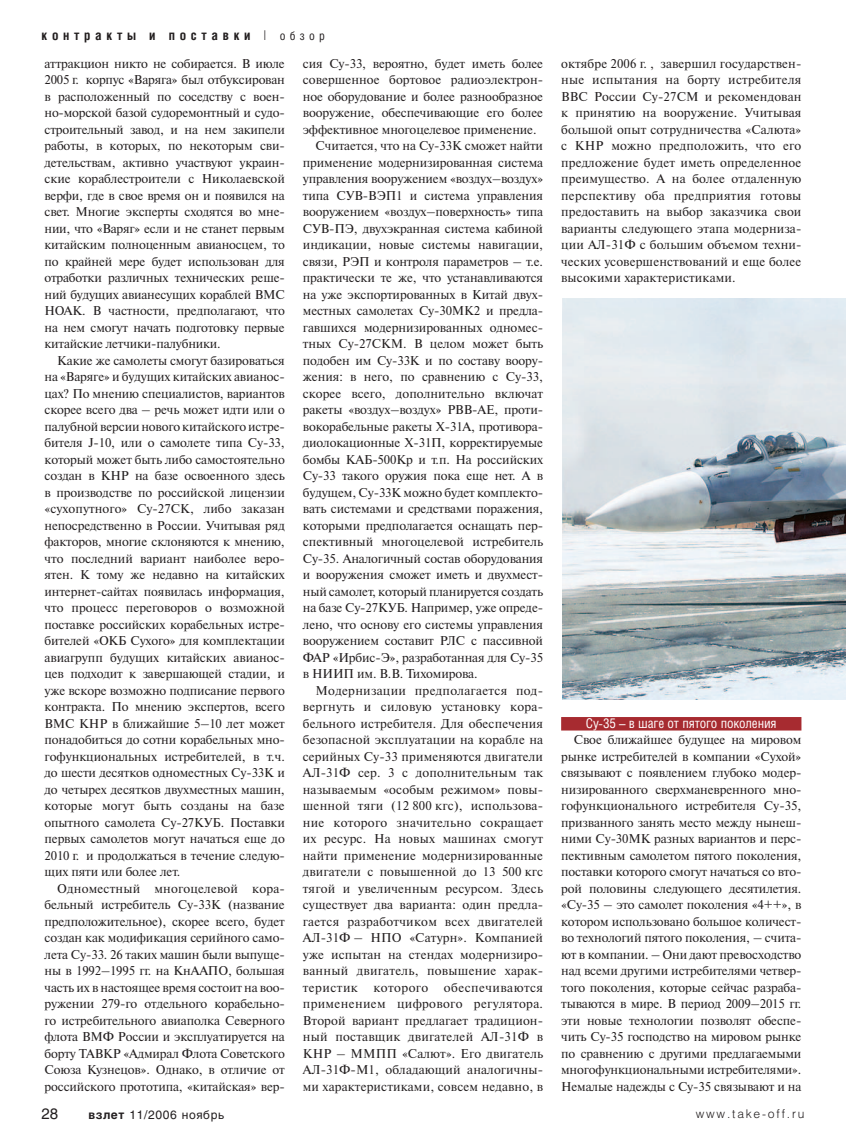
<style>
.page{position:relative;width:846px;height:1143px;background:#fff}
.page>*{position:absolute;margin:0;border:0;box-sizing:border-box;transform-origin:0 0}
.t1{font:15px "Helios";color:#231f20}
.t2{font:13.5px "Helios Cond";letter-spacing:-.01em;color:#fff}
.t3{font:700 13.5px "Helios Cond";letter-spacing:.35em;color:#231f20}
.t4{font:12.75px/16.5px "Newton C";letter-spacing:-.01em;color:#231f20;text-align:justify}
.t5{font:12.75px "Newton C";letter-spacing:.01em;color:#231f20}
.t6{font:12.75px "Newton C";letter-spacing:.02em;color:#231f20}
.t7{font:12.75px "Newton C";letter-spacing:.015em;color:#231f20}
.t8{font:12.75px "Newton C";letter-spacing:.025em;color:#231f20}
.t9{font:12.75px "Newton C";letter-spacing:.035em;color:#231f20}
.t10{font:12px "Helios";letter-spacing:.05em;color:#231f20}
.t11{font:300 12px "Helios";letter-spacing:.15em;color:#231f20}
.s1{font-weight:300}
.s2{font-weight:400;font-size:12px}
.s3{font-weight:700}
</style>
<div class="page">
<div style="left:561px;top:717px;width:240px;height:14px;background:#a72b30"></div>
<img style="left:562px;top:299px;width:283px;height:400px">
<p class="t3" style="left:42px;top:30px;width:285px">контракты и поставки <span class="s1">|</span> <span class="s2">обзор</span></p>
<p class="t4" style="left:45px;top:56px;width:242px">аттракцион никто не собирается. В июле 2005 г. корпус «Варяга» был отбуксирован в расположенный по соседству с воен&shy;но-морской базой судоремонтный и судо&shy;строительный завод, и на нем закипели работы, в которых, по некоторым сви&shy;детельствам, активно участвуют украин&shy;ские кораблестроители с Николаевской верфи, где в свое время он и появился на свет. Многие эксперты сходятся во мне&shy;нии, что «Варяг» если и не станет первым китайским полноценным авианосцем, то по крайней мере будет использован для отработки различных технических реше&shy;ний будущих авианесущих кораблей ВМС НОАК. В частности, предполагают, что на нем смогут начать подготовку первые китайские летчики-палубники.</p>
<p class="t4" style="left:45px;top:353px;width:242px;text-indent:13px">Какие же самолеты смогут базироваться на «Варяге» и будущих китайских авианос&shy;цах? По мнению специалистов, вариантов скорее всего два – речь может идти или о палубной версии нового китайского истре&shy;бителя J-10, или о самолете типа Су-33, который может быть либо самостоятельно создан в КНР на базе освоенного здесь в производстве по российской лицензии «сухопутного» Су-27СК, либо заказан непосредственно в России. Учитывая ряд факторов, многие склоняются к мнению, что последний вариант наиболее веро&shy;ятен. К тому же недавно на китайских интернет-сайтах появилась информация, что процесс переговоров о возможной поставке российских корабельных истре&shy;бителей «ОКБ Сухого» для комплектации авиагрупп будущих китайских авианос&shy;цев подходит к завершающей стадии, и уже вскоре возможно подписание первого контракта. По мнению экспертов, всего ВМС КНР в ближайшие 5–10 лет может понадобиться до сотни корабельных мно&shy;гофункциональных истребителей, в т.ч. до шести десятков одноместных Су-33К и до четырех десятков двухместных машин, которые могут быть созданы на базе опытного самолета Су-27КУБ. Поставки первых самолетов могут начаться еще до 2010 г. и продолжаться в течение следую&shy;щих пяти или более лет.</p>
<p class="t4" style="left:45px;top:881px;width:242px;text-indent:13px">Одноместный многоцелевой кора&shy;бельный истребитель Су-33К (название предположительное), скорее всего, будет создан как модификация серийного само&shy;лета Су-33. 26 таких машин были выпуще&shy;ны в 1992–1995 гг. на КнААПО, большая часть их в настоящее время состоит на воо&shy;ружении 279-го отдельного корабельно&shy;го истребительного авиаполка Северного флота ВМФ России и эксплуатируется на борту ТАВКР «Адмирал Флота Советского Союза Кузнецов». Однако, в отличие от российского прототипа, «китайская» вер-</p>
<p class="t4" style="left:303px;top:56px;width:242px">сия Су-33, вероятно, будет иметь более</p>
<p class="t4" style="left:303px;top:73px;width:242px">совершенное бортовое радиоэлектрон-</p>
<p class="t4" style="left:303px;top:89px;width:242px">ное оборудование и более разнообразное</p>
<p class="t4" style="left:303px;top:106px;width:242px">вооружение, обеспечивающие его более</p>
<p class="t4" style="left:303px;top:122px;width:235px">эффективное многоцелевое применение.</p>
<p class="t4" style="left:315px;top:139px;width:229px">Считается, что на Су-33К сможет найти</p>
<p class="t4" style="left:303px;top:155px;width:242px">применение модернизированная система</p>
<p class="t4" style="left:303px;top:172px;width:242px">управления вооружением «воздух–воздух»</p>
<p class="t4" style="left:303px;top:188px;width:242px">типа СУВ-ВЭП1 и система управления</p>
<p class="t4" style="left:303px;top:205px;width:242px">вооружением «воздух–поверхность» типа</p>
<p class="t4" style="left:303px;top:221px;width:242px">СУВ-ПЭ, двухэкранная система кабиной</p>
<p class="t4" style="left:303px;top:238px;width:242px">индикации, новые системы навигации,</p>
<p class="t4" style="left:303px;top:254px;width:242px">связи, РЭП и контроля параметров – т.е.</p>
<p class="t4" style="left:303px;top:271px;width:242px">практически те же, что устанавливаются</p>
<p class="t4" style="left:303px;top:287px;width:242px">на уже экспортированных в Китай двух-</p>
<p class="t4" style="left:303px;top:304px;width:242px">местных самолетах Су-30МК2 и предла-</p>
<p class="t4" style="left:303px;top:320px;width:242px">гавшихся модернизированных одномес-</p>
<p class="t4" style="left:303px;top:337px;width:242px">тных Су-27СКМ. В целом может быть</p>
<p class="t4" style="left:303px;top:353px;width:242px">подобен им Су-33К и по составу воору-</p>
<p class="t4" style="left:303px;top:370px;width:242px">жения: в него, по сравнению с Су-33,</p>
<p class="t4" style="left:303px;top:386px;width:242px">скорее всего, дополнительно включат</p>
<p class="t4" style="left:303px;top:403px;width:242px">ракеты «воздух–воздух» РВВ-АЕ, проти-</p>
<p class="t4" style="left:303px;top:419px;width:242px">вокорабельные ракеты Х-31А, противора-</p>
<p class="t4" style="left:303px;top:436px;width:242px">диолокационные Х-31П, корректируемые</p>
<p class="t4" style="left:303px;top:452px;width:242px">бомбы КАБ-500Кр и т.п. На российских</p>
<p class="t4" style="left:303px;top:469px;width:242px">Су-33 такого оружия пока еще нет. А в</p>
<p class="t4" style="left:303px;top:485px;width:242px">будущем, Су-33К можно будет комплекто-</p>
<p class="t4" style="left:303px;top:502px;width:242px">вать системами и средствами поражения,</p>
<p class="t4" style="left:303px;top:518px;width:242px">которыми предполагается оснащать пер-</p>
<p class="t4" style="left:303px;top:535px;width:242px">спективный многоцелевой истребитель</p>
<p class="t4" style="left:303px;top:551px;width:242px">Су-35. Аналогичный состав оборудования</p>
<p class="t4" style="left:303px;top:568px;width:242px">и вооружения сможет иметь и двухмест-</p>
<p class="t4" style="left:303px;top:584px;width:242px">ный самолет, который планируется создать</p>
<p class="t4" style="left:303px;top:601px;width:242px">на базе Су-27КУБ. Например, уже опреде-</p>
<p class="t4" style="left:303px;top:617px;width:242px">лено, что основу его системы управления</p>
<p class="t4" style="left:303px;top:634px;width:242px">вооружением составит РЛС с пассивной</p>
<p class="t4" style="left:303px;top:650px;width:242px">ФАР «Ирбис-Э», разработанная для Су-35</p>
<p class="t4" style="left:303px;top:667px;width:176px">в НИИП им. В.В. Тихомирова.</p>
<p class="t6" style="left:315px;top:686px;width:229px">Модернизации предполагается под-</p>
<p class="t8" style="left:303px;top:702px;width:242px">вергнуть и силовую установку кора-</p>
<p class="t5" style="left:303px;top:719px;width:242px">бельного истребителя. Для обеспечения</p>
<p class="t5" style="left:303px;top:735px;width:242px">безопасной эксплуатации на корабле на</p>
<p class="t5" style="left:303px;top:752px;width:242px">серийных Су-33 применяются двигатели</p>
<p class="t5" style="left:303px;top:768px;width:242px">АЛ-31Ф сер. 3 с дополнительным так</p>
<p class="t5" style="left:303px;top:785px;width:242px">называемым «особым режимом» повы-</p>
<p class="t7" style="left:303px;top:801px;width:242px">шенной тяги (12 800 кгс), использова-</p>
<p class="t6" style="left:303px;top:818px;width:242px">ние которого значительно сокращает</p>
<p class="t7" style="left:303px;top:834px;width:242px">их ресурс. На новых машинах смогут</p>
<p class="t5" style="left:303px;top:851px;width:242px">найти применение модернизированные</p>
<p class="t5" style="left:303px;top:867px;width:242px">двигатели с повышенной до 13 500 кгс</p>
<p class="t5" style="left:303px;top:884px;width:242px">тягой и увеличенным ресурсом. Здесь</p>
<p class="t5" style="left:303px;top:900px;width:242px">существует два варианта: один предла-</p>
<p class="t6" style="left:303px;top:917px;width:242px">гается разработчиком всех двигателей</p>
<p class="t5" style="left:303px;top:933px;width:242px">АЛ-31Ф – НПО «Сатурн». Компанией</p>
<p class="t5" style="left:303px;top:950px;width:242px">уже испытан на стендах модернизиро-</p>
<p class="t6" style="left:303px;top:966px;width:242px">ванный двигатель, повышение харак-</p>
<p class="t9" style="left:303px;top:983px;width:242px">теристик которого обеспечиваются</p>
<p class="t8" style="left:303px;top:999px;width:242px">применением цифрового регулятора.</p>
<p class="t5" style="left:303px;top:1016px;width:242px">Второй вариант предлагает традицион-</p>
<p class="t7" style="left:303px;top:1032px;width:242px">ный поставщик двигателей АЛ-31Ф в</p>
<p class="t5" style="left:303px;top:1049px;width:242px">КНР – ММПП «Салют». Его двигатель</p>
<p class="t5" style="left:303px;top:1065px;width:242px">АЛ-31Ф-М1, обладающий аналогичны-</p>
<p class="t5" style="left:303px;top:1082px;width:242px">ми характеристиками, совсем недавно, в</p>
<p class="t4" style="left:561px;top:56px;width:242px">октябре 2006 г. , завершил государствен&shy;ные испытания на борту истребителя ВВС России Су-27СМ и рекомендован к принятию на вооружение. Учитывая большой опыт сотрудничества «Салюта» с КНР можно предположить, что его предложение будет иметь определенное преимущество. А на более отдаленную перспективу оба предприятия готовы предоставить на выбор заказчика свои варианты следующего этапа модерниза&shy;ции АЛ-31Ф с большим объемом техни&shy;ческих усовершенствований и еще более высокими характеристиками.</p>
<p class="t2" style="left:585px;top:718px;width:192px">Су-35 – в шаге от пятого поколения</p>
<p class="t4" style="left:561px;top:733px;width:242px;text-indent:13px">Свое ближайшее будущее на мировом рынке истребителей в компании «Сухой» связывают с появлением глубоко модер&shy;низированного сверхманевренного мно&shy;гофункционального истребителя Су-35, призванного занять место между нынеш&shy;ними Су-30МК разных вариантов и перс&shy;пективным самолетом пятого поколения, поставки которого смогут начаться со вто&shy;рой половины следующего десятилетия. «Су-35 – это самолет поколения «4++», в котором использовано большое количест&shy;во технологий пятого поколения, – счита&shy;ют в компании. – Они дают превосходство над всеми другими истребителями четвер&shy;того поколения, которые сейчас разраба&shy;тываются в мире. В период 2009–2015 гг. эти новые технологии позволят обеспе&shy;чить Су-35 господство на мировом рынке по сравнению с другими предлагаемыми многофункциональными истребителями».<br>Немалые надежды с Су-35 связывают и на</p>
<p class="t1" style="left:42px;top:1108px;width:18px">28</p>
<p class="t10" style="left:88px;top:1110px;width:137px"><span class="s3">взлет</span> 11/2006 ноябрь</p>
<p class="t11" style="left:695px;top:1110px;width:110px">www.take-off.ru</p>
</div>
